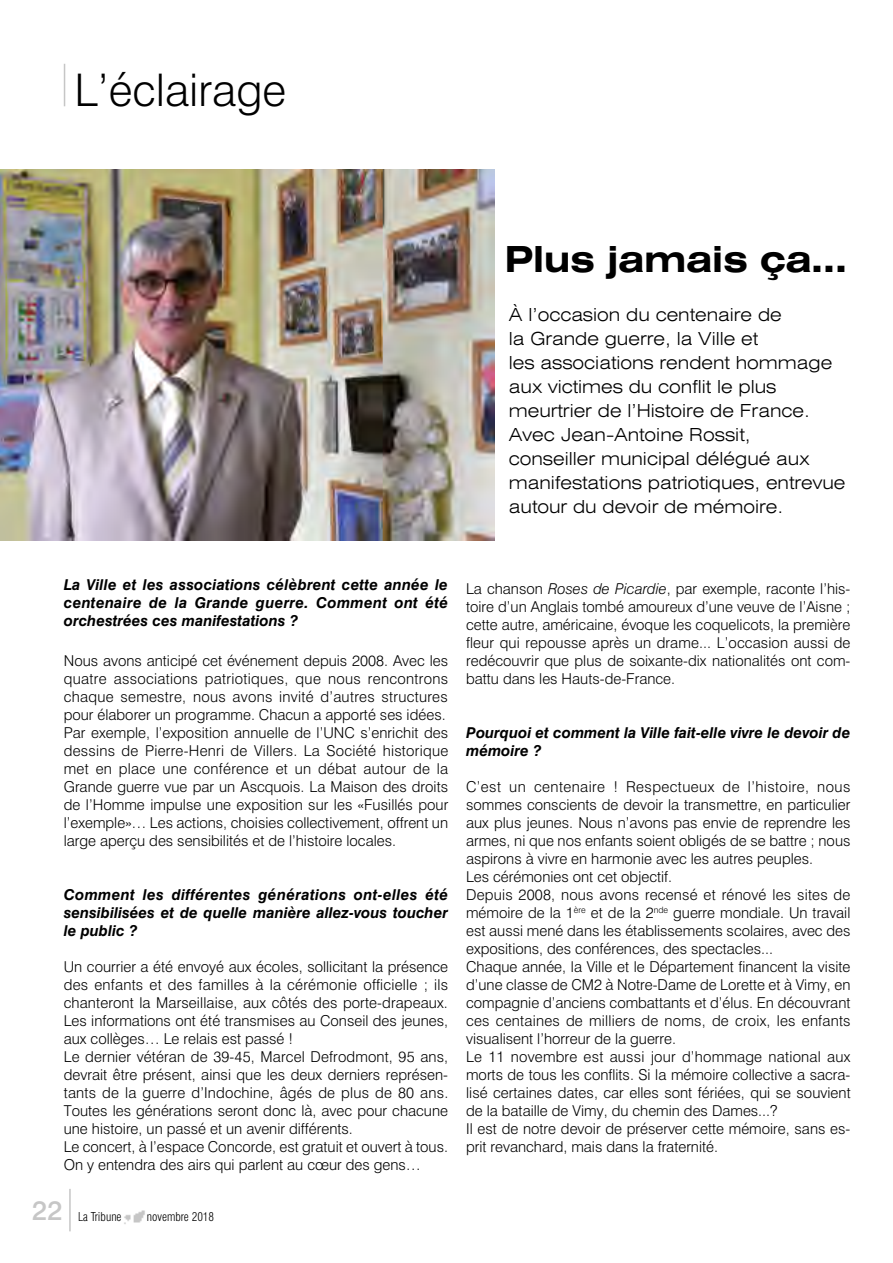
<style>
.page{position:relative;width:893px;height:1263px;background:#fff}
.page>*{position:absolute;margin:0;border:0;box-sizing:border-box;transform-origin:0 0}
.t1{font:300 45px "Swiss 721 BT";color:#000}
.t2{font:700 expanded 36px "Swiss 721 BT";letter-spacing:-.02em;color:#000}
.t3{font:500 27px "Swiss 721 BT";color:#c6c6c6}
.t4{font:300 expanded 18px/24px "Swiss 721 BT";color:#000}
.t5{font:300 15px/18px "Swiss 721 BT";color:#000}
.t6{font:italic 700 15px/18px "Swiss 721 BT";color:#000;text-align:justify}
.t7{font:300 condensed 12px "Swiss 721 BT";color:#000}
.s1{font-style:italic}
</style>
<div class="page">
<hr style="left:64px;top:64px;width:1px;height:42px;background:#c6c6c6">
<img style="left:124px;top:1210px;width:21px;height:14px">
<hr style="left:69px;top:1189px;width:2px;height:42px;background:#c6c6c6">
<img style="left:0;top:169px;width:495px;height:371px">
<h1 class="t1" style="left:74px;top:63px;width:213px">L’éclairage</h1>
<h2 class="t2" style="left:505px;top:238px;width:344px">Plus jamais ça…</h2>
<p class="t4" style="left:509px;top:302px;width:338px">À l’occasion du centenaire de<br>la Grande guerre, la Ville et<br>les associations rendent hommage aux victimes du conflit le plus meurtrier de l’Histoire de France.<br>Avec Jean-Antoine Rossit,<br>conseiller municipal délégué aux manifestations patriotiques, entrevue autour du devoir de mémoire.</p>
<p class="t6" style="left:64px;top:576px;width:386px">La Ville et les associations célèbrent cette année le centenaire de la Grande guerre. Comment ont été orchestrées ces manifestations ?</p>
<p class="t5" style="left:64px;top:652px;width:386px">Nous avons anticipé cet événement depuis 2008. Avec les quatre associations patriotiques, que nous rencontrons chaque semestre, nous avons invité d’autres structures pour élaborer un programme. Chacun a apporté ses idées.<br>Par exemple, l’exposition annuelle de l’UNC s’enrichit des dessins de Pierre-Henri de Villers. La Société historique met en place une conférence et un débat autour de la Grande guerre vue par un Ascquois. La Maison des droits de l’Homme impulse une exposition sur les «Fusillés pour l’exemple»… Les actions, choisies collectivement, offrent un large aperçu des sensibilités et de l’histoire locales.</p>
<p class="t6" style="left:64px;top:886px;width:386px">Comment les différentes générations ont-elles été sensibilisées et de quelle manière allez-vous toucher le public ?</p>
<p class="t5" style="left:64px;top:958px;width:386px">Un courrier a été envoyé aux écoles, sollicitant la présence des enfants et des familles à la cérémonie officielle ; ils chanteront la Marseillaise, aux côtés des porte-drapeaux.<br>Les informations ont été transmises au Conseil des jeunes, aux collèges… Le relais est passé !<br>Le dernier vétéran de 39-45, Marcel Defrodmont, 95 ans, devrait être présent, ainsi que les deux derniers représen&shy;tants de la guerre d’Indochine, âgés de plus de 80 ans.<br>Toutes les générations seront donc là, avec pour chacune une histoire, un passé et un avenir différents.<br>Le concert, à l’espace Concorde, est gratuit et ouvert à tous.<br>On y entendra des airs qui parlent au cœur des gens…</p>
<h3 class="t3" style="left:32px;top:1194px;width:32px">22</h3>
<p class="t7" style="left:78px;top:1209px;width:45px">La Tribune</p>
<p class="t7" style="left:147px;top:1209px;width:69px">novembre 2018</p>
<p class="t5" style="left:466px;top:580px;width:386px;text-align:justify">La chanson <span class="s1">Roses de Picardie</span>, par exemple, raconte l’his&shy;toire d’un Anglais tombé amoureux d’une veuve de l’Aisne ; cette autre, américaine, évoque les coquelicots, la première fleur qui repousse après un drame... L’occasion aussi de redécouvrir que plus de soixante-dix nationalités ont com&shy;battu dans les Hauts-de-France.</p>
<p class="t6" style="left:466px;top:724px;width:386px">Pourquoi et comment la Ville fait-elle vivre le devoir de mémoire ?</p>
<p class="t5" style="left:466px;top:778px;width:386px">C’est un centenaire ! Respectueux de l’histoire, nous sommes conscients de devoir la transmettre, en particulier aux plus jeunes. Nous n’avons pas envie de reprendre les armes, ni que nos enfants soient obligés de se battre ; nous aspirons à vivre en harmonie avec les autres peuples.<br>Les cérémonies ont cet objectif.<br>Depuis 2008, nous avons recensé et rénové les sites de mémoire de la 1<sup>ère</sup> et de la 2<sup>nde</sup> guerre mondiale. Un travail est aussi mené dans les établissements scolaires, avec des expositions, des conférences, des spectacles...<br>Chaque année, la Ville et le Département financent la visite d’une classe de CM2 à Notre-Dame de Lorette et à Vimy, en compagnie d’anciens combattants et d’élus. En découvrant ces centaines de milliers de noms, de croix, les enfants visualisent l’horreur de la guerre.<br>Le 11 novembre est aussi jour d’hommage national aux morts de tous les conflits. Si la mémoire collective a sacra&shy;lisé certaines dates, car elles sont fériées, qui se souvient de la bataille de Vimy, du chemin des Dames...?<br>Il est de notre devoir de préserver cette mémoire, sans es&shy;prit revanchard, mais dans la fraternité.</p>
</div>
